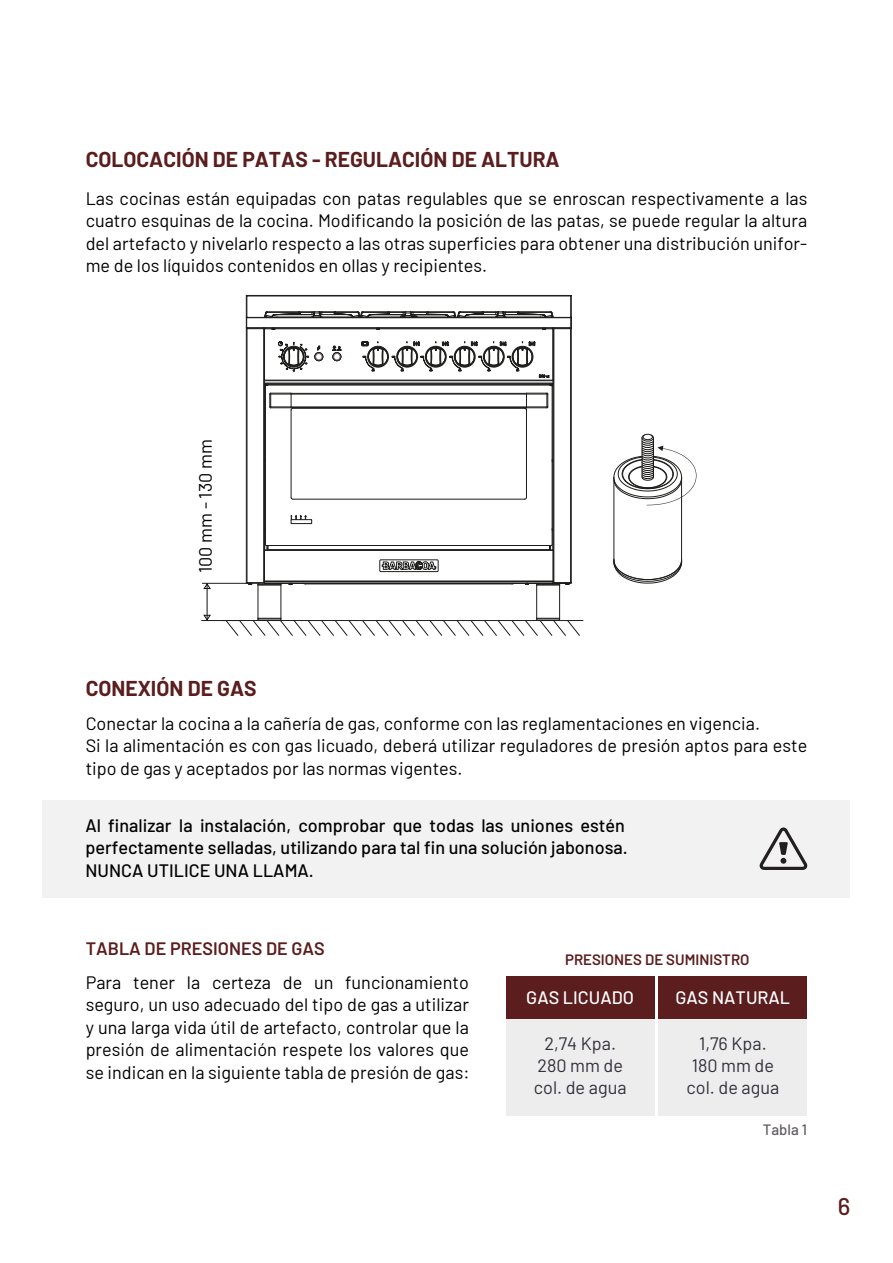
<style>
.page{position:relative;width:893px;height:1263px;background:#fff}
.page>*{position:absolute;margin:0;border:0;box-sizing:border-box;transform-origin:0 0}
.t1{font:500 24px "Barlow";color:#5b1d1e}
.t2{font:700 21px "Barlow";color:#5b1d1e}
.t3{font:18px/22.5px "Barlow";color:#000;text-align:justify}
.t4{font:500 18px/22.5px "Barlow";color:#000}
.t5{font:18px/21.6px "Barlow";color:#342f3b;text-align:center}
.t6{font:600 18px "Barlow";color:#5b1d1e}
.t7{font:500 18px "Barlow";color:#fff}
.t8{font:600 15px "Barlow";color:#5b1d1e}
.t9{font:500 15px "Barlow";color:#605b65}
</style>
<div class="page">
<div style="left:43px;top:800px;width:807px;height:98px;background:#f2f2f2"></div>
<svg style="left:760px;top:827px;width:47px;height:43px"></svg>
<div style="left:506px;top:1019px;width:149px;height:97px;background:#ededed"></div>
<div style="left:506px;top:976px;width:148px;height:43px;background:#5b1d1e"></div>
<div style="left:658px;top:1019px;width:149px;height:97px;background:#ededed"></div>
<div style="left:659px;top:976px;width:148px;height:43px;background:#5b1d1e"></div>
<svg style="left:613px;top:558px;width:69px;height:26px"></svg>
<hr style="left:681px;top:480px;width:1px;height:80px;background:#1d1d1b">
<hr style="left:613px;top:480px;width:1px;height:80px;background:#1d1d1b">
<svg style="left:613px;top:433px;width:83px;height:72px"></svg>
<hr style="left:559px;top:585px;width:1px;height:33px;background:#1d1d1b">
<hr style="left:536px;top:585px;width:1px;height:33px;background:#1d1d1b">
<hr style="left:280px;top:585px;width:1px;height:33px;background:#1d1d1b">
<hr style="left:258px;top:585px;width:1px;height:33px;background:#1d1d1b">
<hr style="left:222px;top:620px;width:361px;height:1px;background:#1d1d1b">
<svg style="left:225px;top:618px;width:355px;height:18px"></svg>
<hr style="left:201px;top:620px;width:38px;height:1px;background:#1d1d1b">
<hr style="left:202px;top:583px;width:47px;height:1px;background:#1d1d1b">
<hr style="left:207px;top:583px;width:1px;height:37px;background:#13110c">
<svg style="left:203px;top:583px;width:8px;height:6px"></svg>
<svg style="left:203px;top:615px;width:8px;height:5px"></svg>
<svg style="left:245px;top:295px;width:327px;height:291px"></svg>
<div style="left:333px;top:353px;width:8px;height:8px;background:#fff;border-radius:50%"></div>
<div style="left:333px;top:352px;width:8px;height:9px;border:1px solid #1d1d1b;border-radius:50%"></div>
<div style="left:315px;top:353px;width:7px;height:7px;border:1px solid #70706f;border-radius:50%"></div>
<div style="left:333px;top:353px;width:7px;height:7px;border:1px solid #70706f;border-radius:50%"></div>
<p class="t2" style="left:86px;top:143px;width:475px">COLOCACIÓN DE PATAS - REGULACIÓN DE ALTURA</p>
<p class="t3" style="left:86px;top:185px;width:723px">Las cocinas están equipadas con patas regulables que se enroscan respectivamente a las cuatro esquinas de la cocina. Modificando la posición de las patas, se puede regular la altura del artefacto y nivelarlo respecto a las otras superficies para obtener una distribución unifor&shy;me de los líquidos contenidos en ollas y recipientes.</p>
<p class="t3" style="left:193px;top:573px;width:135px;rotate:-90deg">100 mm - 130 mm</p>
<p class="t2" style="left:86px;top:673px;width:172px">CONEXIÓN DE GAS</p>
<p class="t3" style="left:86px;top:711px;width:723px;text-align:left">Conectar la cocina a la cañería de gas, conforme con las reglamentaciones en vigencia.<br>Si la alimentación es con gas licuado, deberá utilizar reguladores de presión aptos para este tipo de gas y aceptados por las normas vigentes.</p>
<p class="t4" style="left:85px;top:812px;width:544px">Al finalizar Ia instalación, comprobar que todas las uniones estén perfectamente selladas, utilizando para tal fin una solución jabonosa.<br>NUNCA UTILICE UNA LLAMA.</p>
<p class="t6" style="left:86px;top:935px;width:241px">TABLA DE PRESIONES DE GAS</p>
<p class="t3" style="left:86px;top:969px;width:385px">Para tener la certeza de un funcionamiento seguro, un uso adecuado del tipo de gas a utilizar y una larga vida útil de artefacto, controlar que la presión de alimentación respete los valores que se indican en la siguiente tabla de presión de gas:</p>
<p class="t8" style="left:565px;top:949px;width:186px">PRESIONES DE SUMINISTRO</p>
<p class="t7" style="left:526px;top:984px;width:109px">GAS LICUADO</p>
<p class="t5" style="left:534px;top:1032px;width:94px">2,74 Kpa.<br>280 mm de col. de agua</p>
<p class="t7" style="left:675px;top:984px;width:116px">GAS NATURAL</p>
<p class="t5" style="left:686px;top:1032px;width:94px">1,76 Kpa.<br>180 mm de col. de agua</p>
<p class="t9" style="left:763px;top:1119px;width:46px">Tabla 1</p>
<h1 class="t1" style="left:838px;top:1189px;width:14px">6</h1>
</div>
